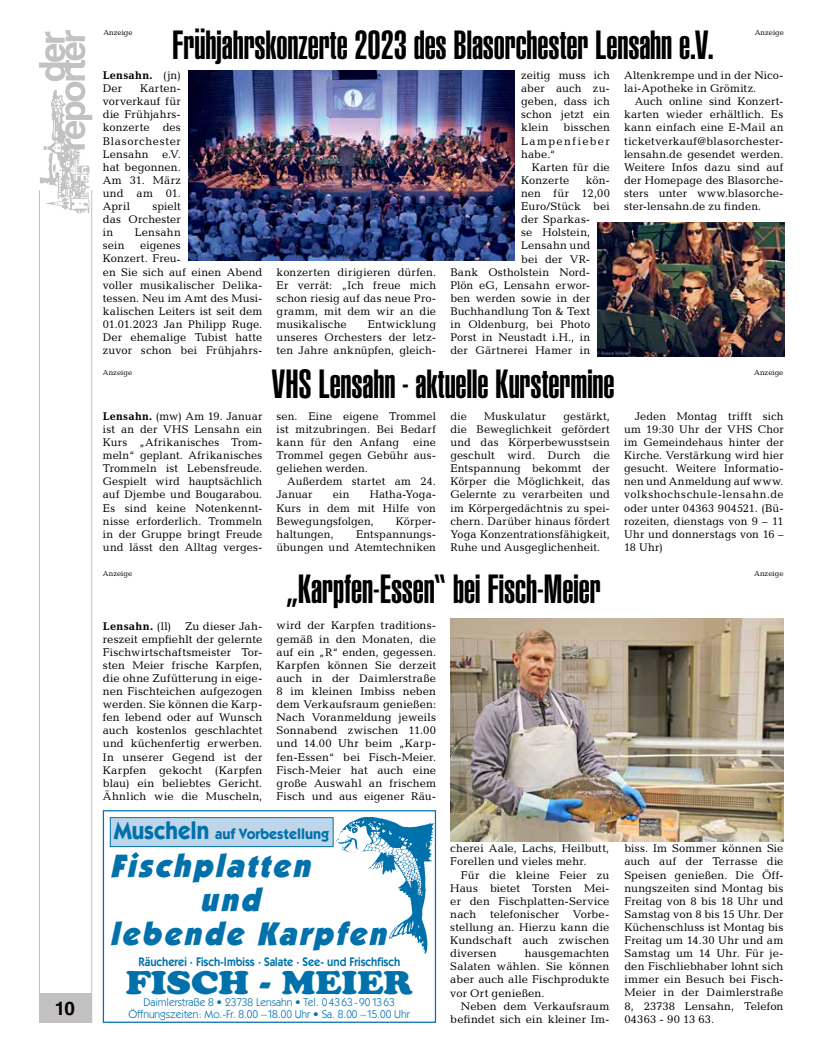
<style>
.page{position:relative;width:819px;height:1053px;background:#fff}
.page>*{position:absolute;margin:0;border:0;box-sizing:border-box;transform-origin:0 0}
.t1{font:40px "Helvetica LT Std Ultra Comp";letter-spacing:-.005em;color:#000}
.t2{font:italic 900 32.5px "Itc Kabel";color:#0071ab}
.t3{font:32.5px "Cooper Black Std";color:#0071ab;scale:1.11 1}
.t4{font:700 18.75px "Helvetica LT Std";color:#000}
.t5{font:700 15px "Itc Kabel";color:#0071ab;scale:.96 1}
.t6{font:600 12.5px "Itc Kabel";color:#0071ab;scale:.89 1}
.t7{font:11.25px/13.1px "Candida Std";letter-spacing:.015em;color:#000;text-align:justify}
.t8{font:11.25px/11.2px "Itc Kabel";color:#0071ab;text-align:center}
.t9{font:700 11.25px/13.1px "Candida Std";letter-spacing:.025em;color:#000}
.t10{font:11.25px "Candida Std";letter-spacing:.125em;color:#000}
.t11{font:7.5px "Candida Std";color:#000}
.s1{font-weight:400}
.s2{font-weight:700}
.s3{font-size:25px}
</style>
<div class="page">
<div style="left:39px;top:993px;width:53px;height:29px;background:#c3c1c1"></div>
<hr style="left:91px;top:190px;width:1px;height:832px;background:#c3c1c1">
<hr style="left:39px;top:190px;width:1px;height:832px;background:#c3c1c1">
<img style="left:39px;top:149px;width:51px;height:65px">
<svg style="left:39px;top:30px;width:53px;height:119px"></svg>
<img style="left:333px;top:817px;width:100px;height:137px">
<div style="left:103px;top:810px;width:333px;height:212px;border:1px solid #0071ab"></div>
<div style="left:110px;top:817px;width:223px;height:29px;background:#bed6eb"></div>
<div style="left:110px;top:817px;width:223px;height:29px;border:1px solid #0071ab"></div>
<img style="left:450px;top:619px;width:333px;height:222px">
<img style="left:188px;top:71px;width:326px;height:189px">
<img style="left:597px;top:223px;width:187px;height:133px">
<p class="t4" style="left:55px;top:996px;width:22px">10</p>
<p class="t1" style="left:172px;top:22px;width:543px">Frühjahrskonzerte 2023 des Blasorchester Lensahn e.V.</p>
<p class="t9" style="left:103px;top:69px;width:80px">Lensahn. <span class="s1">(jn)<br>Der</span></p>
<p class="t11" style="left:103px;top:28px;width:31px">Anzeige</p>
<p class="t11" style="left:754px;top:28px;width:31px">Anzeige</p>
<p class="t7" style="left:624px;top:69px;width:161px">Altenkrempe und in der Nico-</p>
<p class="t7" style="left:624px;top:82px;width:134px">lai-Apotheke in Grömitz.</p>
<p class="t7" style="left:634px;top:95px;width:150px">Auch online sind Konzert-</p>
<p class="t7" style="left:624px;top:108px;width:161px">karten wieder erhältlich. Es</p>
<p class="t7" style="left:624px;top:121px;width:161px">kann einfach eine E-Mail an</p>
<p class="t7" style="left:624px;top:134px;width:161px">ticketverkauf@blasorchester-</p>
<p class="t7" style="left:624px;top:147px;width:161px">lensahn.de gesendet werden.</p>
<p class="t7" style="left:624px;top:160px;width:161px">Weitere Infos dazu sind auf</p>
<p class="t7" style="left:624px;top:173px;width:161px">der Homepage des Blasorche-</p>
<p class="t7" style="left:624px;top:187px;width:161px">sters unter www.blasorche-</p>
<p class="t7" style="left:624px;top:200px;width:139px">ster-lensahn.de zu finden.</p>
<p class="t7" style="left:521px;top:69px;width:90px">zeitig muss ich aber auch zu&shy;geben, dass ich schon jetzt ein klein</p>
<p class="t7" style="left:103px;top:82px;width:80px;text-indent:37px">Karten&shy;vorverkauf für die Frühjahrs&shy;konzerte des Blasorchester Lensahn e.V. hat begonnen.<br>Am 31. März und am 01.<br>April</p>
<p class="t7" style="left:563px;top:121px;width:48px">bisschen</p>
<p class="t10" style="left:521px;top:134px;width:90px">Lampenfieber</p>
<p class="t7" style="left:521px;top:147px;width:36px">habe.“</p>
<p class="t7" style="left:531px;top:160px;width:80px">Karten für die</p>
<p class="t7" style="left:521px;top:173px;width:50px">Konzerte</p>
<p class="t7" style="left:585px;top:173px;width:26px">kön-</p>
<p class="t7" style="left:521px;top:187px;width:90px">nen für 12,00</p>
<p class="t7" style="left:521px;top:200px;width:90px">Euro/Stück bei</p>
<p class="t7" style="left:521px;top:213px;width:71px">der Sparkas-</p>
<p class="t7" style="left:521px;top:226px;width:71px">se Holstein,</p>
<p class="t7" style="left:521px;top:239px;width:71px">Lensahn und</p>
<p class="t7" style="left:521px;top:252px;width:71px">bei der VR-</p>
<p class="t7" style="left:450px;top:265px;width:141px">Bank Ostholstein Nord-</p>
<p class="t7" style="left:450px;top:278px;width:141px">Plön eG, Lensahn erwor-</p>
<p class="t7" style="left:450px;top:291px;width:141px">ben werden sowie in der</p>
<p class="t7" style="left:450px;top:304px;width:141px">Buchhandlung Ton &amp; Text</p>
<p class="t7" style="left:450px;top:318px;width:141px">in Oldenburg, bei Photo</p>
<p class="t7" style="left:450px;top:331px;width:141px">Porst in Neustadt i.H., in</p>
<p class="t7" style="left:450px;top:344px;width:141px">der Gärtnerei Hamer in</p>
<p class="t7" style="left:103px;top:200px;width:80px;text-indent:50px">spielt das Orchester in</p>
<p class="t7" style="left:135px;top:226px;width:47px">Lensahn</p>
<p class="t7" style="left:103px;top:239px;width:161px;text-align:left;text-indent:37px">eigenes<br>Konzert. Freu-<br>en Sie sich auf einen Abend voller musikalischer Delika&shy;tessen. Neu im Amt des Musi&shy;kalischen Leiters ist seit dem<br>01.01.2023 Jan Philipp Ruge.<br>Der ehemalige Tubist hatte zuvor schon bei Frühjahrs-</p>
<p class="t7" style="left:103px;top:239px;width:23px">sein</p>
<p class="t7" style="left:276px;top:265px;width:161px">konzerten dirigieren dürfen.<br>Er verrät: „Ich freue mich schon riesig auf das neue Pro&shy;gramm, mit dem wir an die musikalische</p>
<p class="t7" style="left:276px;top:318px;width:161px;text-indent:91px">Entwicklung unseres Orchesters der letz&shy;ten Jahre anknüpfen, gleich-</p>
<p class="t1" style="left:272px;top:361px;width:344px">VHS Lensahn - aktuelle Kurstermine</p>
<p class="t11" style="left:103px;top:368px;width:31px">Anzeige</p>
<p class="t11" style="left:754px;top:368px;width:31px">Anzeige</p>
<p class="t7" style="left:103px;top:409px;width:161px"><span class="s2">Lensahn.</span> (mw) Am 19. Januar ist an der VHS Lensahn ein Kurs „Afrikanisches Trom&shy;meln“ geplant. Afrikanisches Trommeln ist Lebensfreude.<br>Gespielt wird hauptsächlich auf Djembe und Bougarabou.<br>Es sind keine Notenkennt&shy;nisse erforderlich. Trommeln in der Gruppe bringt Freude und lässt den Alltag verges-</p>
<p class="t7" style="left:276px;top:409px;width:161px">sen. Eine eigene Trommel</p>
<p class="t7" style="left:276px;top:422px;width:161px">ist mitzubringen. Bei Bedarf</p>
<p class="t7" style="left:276px;top:435px;width:161px">kann für den Anfang eine</p>
<p class="t7" style="left:276px;top:449px;width:161px">Trommel gegen Gebühr aus-</p>
<p class="t7" style="left:276px;top:462px;width:93px">geliehen werden.</p>
<p class="t7" style="left:287px;top:475px;width:150px">Außerdem startet am 24.</p>
<p class="t7" style="left:276px;top:488px;width:38px">Januar</p>
<p class="t7" style="left:333px;top:488px;width:18px">ein</p>
<p class="t7" style="left:276px;top:488px;width:161px;text-indent:93px">Hatha-Yoga-Kurs in dem mit Hilfe von Bewegungsfolgen,</p>
<p class="t7" style="left:396px;top:514px;width:42px">Körper-</p>
<p class="t7" style="left:276px;top:527px;width:59px">haltungen,</p>
<p class="t7" style="left:276px;top:527px;width:161px;text-align:right">Entspannungs-<br>übungen und Atemtechniken</p>
<p class="t7" style="left:450px;top:409px;width:161px;text-indent:113px">gestärkt, die Beweglichkeit gefördert und das Körperbewusstsein geschult wird. Durch die Entspannung bekommt der Körper die Möglichkeit, das Gelernte zu verarbeiten und im Körpergedächtnis zu spei&shy;chern. Darüber hinaus fördert Yoga Konzentrationsfähigkeit, Ruhe und Ausgeglichenheit.</p>
<p class="t7" style="left:624px;top:409px;width:161px;text-indent:11px">Jeden Montag trifft sich um 19:30 Uhr der VHS Chor im Gemeindehaus hinter der Kirche. Verstärkung wird hier gesucht. Weitere Informatio&shy;nen und Anmeldung auf www. volkshochschule-lensahn.de oder unter 04363 904521. (Bü&shy;rozeiten, dienstags von 9 – 11<br>Uhr und donnerstags von 16 – 18 Uhr)</p>
<p class="t7" style="left:450px;top:409px;width:18px">die</p>
<p class="t7" style="left:484px;top:409px;width:63px">Muskulatur</p>
<p class="t11" style="left:103px;top:569px;width:31px">Anzeige</p>
<p class="t11" style="left:754px;top:569px;width:31px">Anzeige</p>
<p class="t1" style="left:285px;top:566px;width:317px">„Karpfen-Essen“ bei Fisch-Meier</p>
<p class="t7" style="left:103px;top:619px;width:161px"><span class="s2">Lensahn.</span> (ll) Zu dieser Jah&shy;reszeit empfiehlt der gelernte Fischwirtschaftsmeister Tor&shy;sten Meier frische Karpfen, die ohne Zufütterung in eige&shy;nen Fischteichen aufgezogen werden. Sie können die Karp&shy;fen lebend oder auf Wunsch auch kostenlos geschlachtet und küchenfertig erwerben.<br>In unserer Gegend ist der Karpfen gekocht (Karpfen blau) ein beliebtes Gericht.<br>Ähnlich wie die Muscheln,</p>
<p class="t7" style="left:276px;top:619px;width:161px">wird der Karpfen traditions&shy;gemäß in den Monaten, die auf ein „R“ enden, gegessen.<br>Karpfen können Sie derzeit auch in der Daimlerstraße 8 im kleinen Imbiss neben dem Verkaufsraum genießen:<br>Nach Voranmeldung jeweils Sonnabend zwischen 11.00 und 14.00 Uhr beim „Karp&shy;fen-Essen“ bei Fisch-Meier.<br>Fisch-Meier hat auch eine große Auswahl an frischem Fisch und aus eigener Räu-</p>
<p class="t5" style="left:114px;top:824px;width:225px"><span class="s3">Muscheln</span> auf Vorbestellung</p>
<p class="t2" style="left:110px;top:846px;width:209px">Fischplatten</p>
<p class="t2" style="left:200px;top:879px;width:69px">und</p>
<p class="t2" style="left:110px;top:913px;width:286px">lebende Karpfen</p>
<p class="t6" style="left:139px;top:954px;width:295px">Räucherei · Fisch-Imbiss · Salate · See- und Frischfisch</p>
<p class="t8" style="left:128px;top:996px;width:283px">Daimlerstraße 8 • 23738 Lensahn • Tel. 0 4363-9013 63<br>Öffnungszeiten: Mo.-Fr. 8.00 – 18.00 Uhr • Sa. 8.00 – 15.00 Uhr</p>
<p class="t3" style="left:126px;top:963px;width:260px">FISCH - MEIER</p>
<p class="t7" style="left:450px;top:842px;width:161px">cherei Aale, Lachs, Heilbutt,</p>
<p class="t7" style="left:450px;top:855px;width:138px">Forellen und vieles mehr.</p>
<p class="t7" style="left:461px;top:868px;width:150px">Für die kleine Feier zu</p>
<p class="t7" style="left:450px;top:881px;width:161px">Haus bietet Torsten Mei-</p>
<p class="t7" style="left:450px;top:894px;width:161px">er den Fischplatten-Service</p>
<p class="t7" style="left:450px;top:907px;width:161px">nach telefonischer Vorbe-</p>
<p class="t7" style="left:450px;top:920px;width:161px">stellung an. Hierzu kann die</p>
<p class="t7" style="left:450px;top:933px;width:160px">Kundschaft auch zwischen</p>
<p class="t7" style="left:450px;top:946px;width:48px">diversen</p>
<p class="t7" style="left:524px;top:946px;width:86px">hausgemachten</p>
<p class="t7" style="left:450px;top:959px;width:160px">Salaten wählen. Sie können</p>
<p class="t7" style="left:450px;top:972px;width:161px">aber auch alle Fischprodukte</p>
<p class="t7" style="left:450px;top:986px;width:96px">vor Ort genießen.</p>
<p class="t7" style="left:461px;top:999px;width:150px">Neben dem Verkaufsraum</p>
<p class="t7" style="left:450px;top:1012px;width:161px">befindet sich ein kleiner Im-</p>
<p class="t7" style="left:624px;top:841px;width:161px">biss. Im Sommer können Sie auch auf der Terrasse die Speisen genießen. Die Öff&shy;nungszeiten sind Montag bis Freitag von 8 bis 18 Uhr und Samstag von 8 bis 15 Uhr. Der Küchenschluss ist Montag bis Freitag um 14.30 Uhr und am Samstag um 14 Uhr. Für je&shy;den Fischliebhaber lohnt sich immer ein Besuch bei Fisch-Meier in der Daimlerstraße 8, 23738 Lensahn, Telefon 04363 - 90 13 63.</p>
</div>
